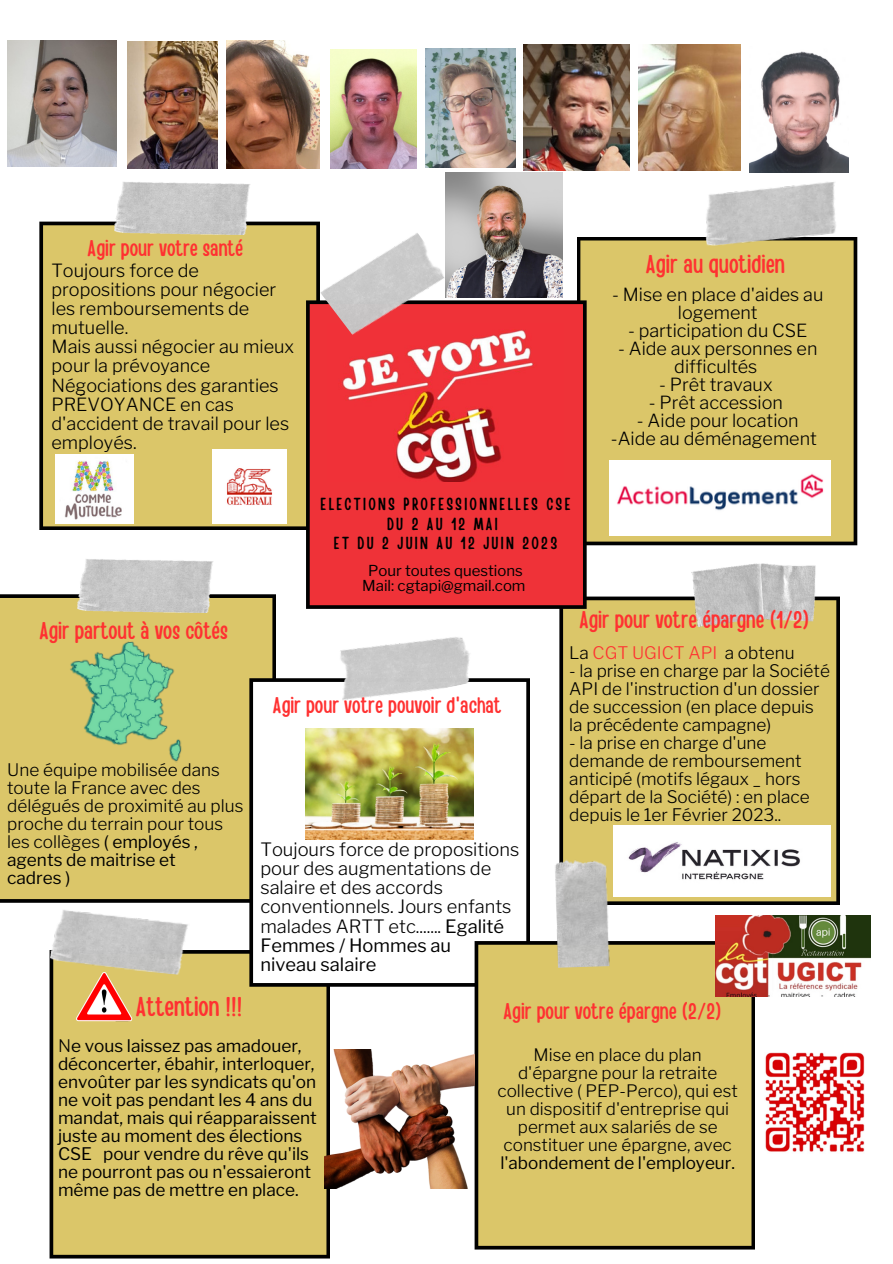
<style>
.page{position:relative;width:893px;height:1264px;background:#fff}
.page>*{position:absolute;margin:0;border:0;box-sizing:border-box;transform-origin:0 0}
.t1{font:27px "Handy Casual Condensed";color:#ff3131}
.t2{font:25.5px "Handy Casual Condensed";color:#ff3131}
.t3{font:24px "Handy Casual Condensed";color:#ff3131}
.t4{font:22.5px "Handy Casual Condensed";color:#ff3131}
.t5{font:300 18.3px/19px "Libre Franklin";color:#000}
.t6{font:300 18px/19px "Libre Franklin";color:#000;text-align:center}
.t7{font:17.4px/19px "Handy Casual Condensed";letter-spacing:.13em;color:#000;text-align:center}
.t8{font:300 17.25px/18px "Libre Franklin";color:#000}
.t9{font:17.25px/18px "Libre Franklin";color:#000}
.t10{font:300 17.25px "Libre Franklin";color:#ff3131}
.t11{font:300 17.1px/18px "Libre Franklin";color:#000;text-align:center}
.t12{font:17.1px "Libre Franklin";color:#000}
.t13{font:15px/15.8px "Libre Franklin";color:#000;text-align:center}
.s1{font-weight:400}
.s2{color:#000}
.s3{font-weight:300}
</style>
<div class="page">
<div style="left:39px;top:221px;width:281px;height:309px;background:#dbc669"></div>
<svg style="left:559px;top:596px;width:280px;height:309px;background:#cfbb64"></svg>
<div style="left:0;top:594px;width:276px;height:308px;background:#dbc669"></div>
<div style="left:50px;top:950px;width:280px;height:308px;background:#dbc669"></div>
<div style="left:577px;top:237px;width:280px;height:308px;background:#dbc669"></div>
<svg style="left:306px;top:300px;width:280px;height:309px;background:#d92d33"></svg>
<svg style="left:249px;top:678px;width:281px;height:308px"></svg>
<div style="left:474px;top:941px;width:281px;height:308px;background:#dbc669"></div>
<img style="left:115px;top:182px;width:136px;height:53px">
<img style="left:77px;top:559px;width:136px;height:53px">
<img style="left:49px;top:902px;width:142px;height:73px">
<img style="left:699px;top:172px;width:143px;height:77px">
<img style="left:330px;top:637px;width:147px;height:73px">
<img style="left:327px;top:324px;width:236px;height:157px">
<img style="left:319px;top:222px;width:133px;height:126px">
<img style="left:554px;top:855px;width:72px;height:112px">
<img style="left:684px;top:563px;width:138px;height:85px">
<img style="left:765px;top:1052px;width:99px;height:100px">
<img style="left:56px;top:454px;width:77px;height:69px">
<img style="left:445px;top:173px;width:117px;height:125px">
<img style="left:128px;top:41px;width:90px;height:128px">
<img style="left:524px;top:45px;width:105px;height:126px">
<img style="left:638px;top:45px;width:102px;height:126px">
<img style="left:306px;top:728px;width:167px;height:111px">
<img style="left:226px;top:40px;width:93px;height:128px">
<img style="left:609px;top:461px;width:221px;height:74px">
<img style="left:68px;top:638px;width:115px;height:133px">
<img style="left:76px;top:972px;width:60px;height:52px">
<img style="left:749px;top:51px;width:99px;height:121px">
<img style="left:425px;top:48px;width:90px;height:119px">
<img style="left:330px;top:50px;width:87px;height:119px">
<img style="left:7px;top:40px;width:109px;height:126px">
<img style="left:324px;top:1049px;width:150px;height:139px">
<img style="left:212px;top:449px;width:74px;height:74px">
<img style="left:613px;top:826px;width:217px;height:70px">
<img style="left:715px;top:915px;width:155px;height:81px">
<h3 class="t4" style="left:88px;top:233px;width:157px">Agir pour votre santé</h3>
<p class="t6" style="left:51px;top:261px;width:244px;text-align:left">Toujours force de propositions pour négocier les remboursements de mutuelle.<br>Mais aussi négocier au mieux pour la prévoyance<br>Négociations des garanties<br>PRÉVOYANCE en cas d'accident de travail pour les employés.</p>
<h3 class="t3" style="left:39px;top:615px;width:190px">Agir partout à vos côtés</h3>
<h2 class="t2" style="left:645px;top:247px;width:141px">Agir au quotidien</h2>
<p class="t6" style="left:612px;top:286px;width:213px;line-height:18px">- Mise en place d'aides au logement</p>
<p class="t6" style="left:628px;top:321px;width:181px">- participation du CSE</p>
<p class="t6" style="left:618px;top:340px;width:201px;line-height:18px">- Aide aux personnes en difficultés</p>
<p class="t6" style="left:659px;top:375px;width:115px">- Prêt travaux</p>
<p class="t6" style="left:648px;top:393px;width:136px">- Prêt accession</p>
<p class="t6" style="left:610px;top:412px;width:207px;line-height:18px">- Aide pour location -Aide au déménagement</p>
<p class="t7" style="left:320px;top:494px;width:251px">ELECTIONS PROFESSIONNELLES CSE<br>DU 2 AU 12 MAI<br>ET DU 2 JUIN AU 12 JUIN 2023</p>
<p class="t13" style="left:362px;top:562px;width:165px">Pour toutes questions<br>Mail: cgtapi@gmail.com</p>
<h3 class="t3" style="left:579px;top:603px;width:231px">Agir pour votre épargne (1/2)</h3>
<p class="t8" style="left:7px;top:760px;width:238px">Une équipe mobilisée dans toute la France avec des délégués de proximité au plus proche du terrain pour tous les collèges <span class="s1">( employés , agents de maitrise et<br>cadres )</span></p>
<h1 class="t1" style="left:136px;top:989px;width:108px">Attention !!!</h1>
<h3 class="t4" style="left:273px;top:691px;width:230px">Agir pour votre pouvoir d'achat</h3>
<p class="t5" style="left:260px;top:840px;width:260px">Toujours force de propositions pour des augmentations de salaire et des accords conventionnels. Jours enfants malades ARTT etc....... <span class="s1">Egalité<br>Femmes / Hommes au<br>niveau salaire</span></p>
<p class="t10" style="left:569px;top:642px;width:227px"><span class="s2">La</span> CGT UGICT API <span class="s2">a obtenu</span></p>
<p class="t8" style="left:569px;top:661px;width:262px">- la prise en charge par la Société<br>API de l'instruction d'un dossier de succession (en place depuis la précédente campagne)</p>
<p class="t8" style="left:569px;top:733px;width:242px">- la prise en charge d'une demande de remboursement anticipé (motifs légaux _ hors départ de la Société) : en place depuis le 1er Février 2023..</p>
<h3 class="t4" style="left:503px;top:996px;width:219px">Agir pour votre épargne (2/2)</h3>
<p class="t9" style="left:58px;top:1036px;width:260px"><span class="s3">N</span>e vous laissez pas amadouer, déconcerter, ébahir, interloquer, envoûter par les syndicats qu'on ne voit pas pendant les 4 ans du mandat, mais qui réapparaissent juste au moment des élections<br>CSE pour vendre du rêve qu'ils ne pourront pas ou n'essaieront même pas de mettre en place.</p>
<p class="t11" style="left:497px;top:1045px;width:242px">Mise en place du plan d'épargne pour la retraite collective ( PEP-Perco), qui est un dispositif d'entreprise qui permet aux salariés de se constituer une épargne, avec</p>
<p class="t12" style="left:500px;top:1152px;width:236px">l'abondement de l'employeur.</p>
</div>
